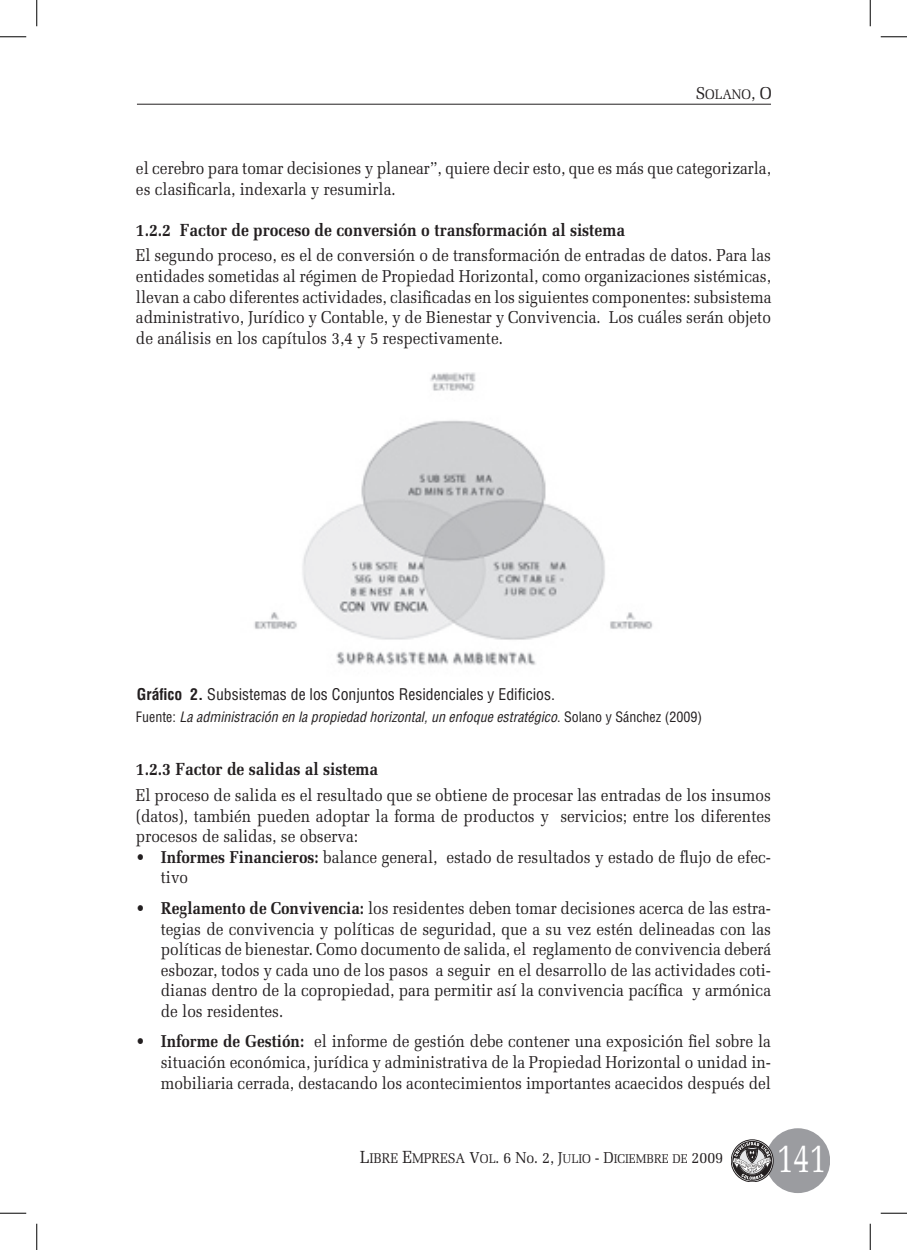
<style>
.page{position:relative;width:907px;height:1250px;background:#fff}
.page>*{position:absolute;margin:0;border:0;box-sizing:border-box;transform-origin:0 0}
.t1{font:42px "Melior";color:#fff;scale:.7 1}
.t2{font:700 17.5px "Melior";color:#231f20;scale:.9 1}
.t3{font:17.15px/20.7px "Melior";color:#231f20;text-align:justify;scale:.9 1}
.t4{font:condensed 15.75px "Helvetica";color:#231f20}
.t5{font:italic condensed 14px "Helvetica";color:#231f20}
.t6{font:13.65px "Melior SC800";color:#231f20;scale:.9 1}
.t7{font:12.6px "Melior SC800";color:#231f20;scale:.9 1}
.s1{font-size:17.15px}
.s2{font-weight:700}
.s3{font-style:normal}
.s4{font-size:17.5px}
.s5{font-size:14px}
.s6{font-size:15.75px}
.s7{font-family:"Melior";font-size:15.75px}
</style>
<div class="page">
<div style="left:766px;top:1128px;width:64px;height:64px;background:#9b9ca0;border-radius:50%"></div>
<hr style="left:137px;top:104px;width:634px;height:1px;background:#231f20">
<svg style="left:731px;top:1139px;width:42px;height:42px"></svg>
<img style="left:254px;top:372px;width:399px;height:293px">
<svg style="left:0;top:36px;width:26px;height:1px"></svg>
<svg style="left:881px;top:36px;width:26px;height:1px"></svg>
<svg style="left:0;top:1212px;width:26px;height:1px"></svg>
<svg style="left:881px;top:1212px;width:26px;height:1px"></svg>
<svg style="left:36px;top:0;width:1px;height:26px"></svg>
<svg style="left:36px;top:1223px;width:1px;height:26px"></svg>
<svg style="left:870px;top:0;width:1px;height:26px"></svg>
<svg style="left:870px;top:1223px;width:1px;height:26px"></svg>
<p class="t6" style="left:696px;top:86px;width:84px"><span class="s1">S</span>OLANO<span class="s1">, O</span></p>
<p class="t3" style="left:136px;top:158px;width:707px">el cerebro para tomar decisiones y planear”, quiere decir esto, que es más que categorizarla, es clasificarla, indexarla y resumirla.</p>
<p class="t2" style="left:136px;top:219px;width:545px">1.2.2 Factor de proceso de conversión o transformación al sistema</p>
<p class="t3" style="left:136px;top:245px;width:707px">El segundo proceso, es el de conversión o de transformación de entradas de datos. Para las entidades sometidas al régimen de Propiedad Horizontal, como organizaciones sistémicas, llevan a cabo diferentes actividades, clasificadas en los siguientes componentes: subsistema administrativo, Jurídico y Contable, y de Bienestar y Convivencia. Los cuáles serán objeto de análisis en los capítulos 3,4 y 5 respectivamente.</p>
<p class="t4" style="left:137px;top:684px;width:420px"><span class="s2">Gráfico 2.</span> Subsistemas de los Conjuntos Residenciales y Edificios.</p>
<p class="t5" style="left:136px;top:707px;width:568px"><span class="s3">Fuente:</span> La administración en la propiedad horizontal, un enfoque estratégico<span class="s3">. Solano y Sánchez (2009)</span></p>
<p class="t2" style="left:136px;top:758px;width:271px">1.2.3 Factor de salidas al sistema</p>
<p class="t3" style="left:136px;top:784px;width:707px">El proceso de salida es el resultado que se obtiene de procesar las entradas de los insumos (datos), también pueden adoptar la forma de productos y servicios; entre los diferentes procesos de salidas, se observa:</p>
<p class="t3" style="left:161px;top:846px;width:679px;text-indent:-25px">• <span class="s2">Informes Financieros:</span> balance general, estado de resultados y estado de flujo de efec&shy;tivo</p>
<p class="t3" style="left:161px;top:897px;width:680px;text-indent:-25px">• <span class="s2">Reglamento de Convivencia:</span> los residentes deben tomar decisiones acerca de las estra&shy;tegias de convivencia y políticas de seguridad, que a su vez estén delineadas con las políticas de bienestar. Como documento de salida, el reglamento de convivencia deberá esbozar, todos y cada uno de los pasos a seguir en el desarrollo de las actividades coti&shy;dianas dentro de la copropiedad, para permitir así la convivencia pacífica y armónica de los residentes.</p>
<p class="t3" style="left:161px;top:1030px;width:679px;text-indent:-25px">• <span class="s2">Informe de Gestión:</span> el informe de gestión debe contener una exposición fiel sobre la situación económica, jurídica y administrativa de la Propiedad Horizontal o unidad in&shy;mobiliaria cerrada, destacando los acontecimientos importantes acaecidos después del</p>
<p class="t7" style="left:360px;top:1150px;width:405px"><span class="s4">L</span><span class="s5">IBRE</span> <span class="s4">E</span><span class="s5">MPRESA</span> <span class="s6">V</span>OL<span class="s6">. 6 N</span><span class="s7">o</span><span class="s6">. 2, J</span>ULIO <span class="s6">- D</span>ICIEMBRE DE <span class="s6">2009</span></p>
<h1 class="t1" style="left:777px;top:1131px;width:72px">141</h1>
</div>
